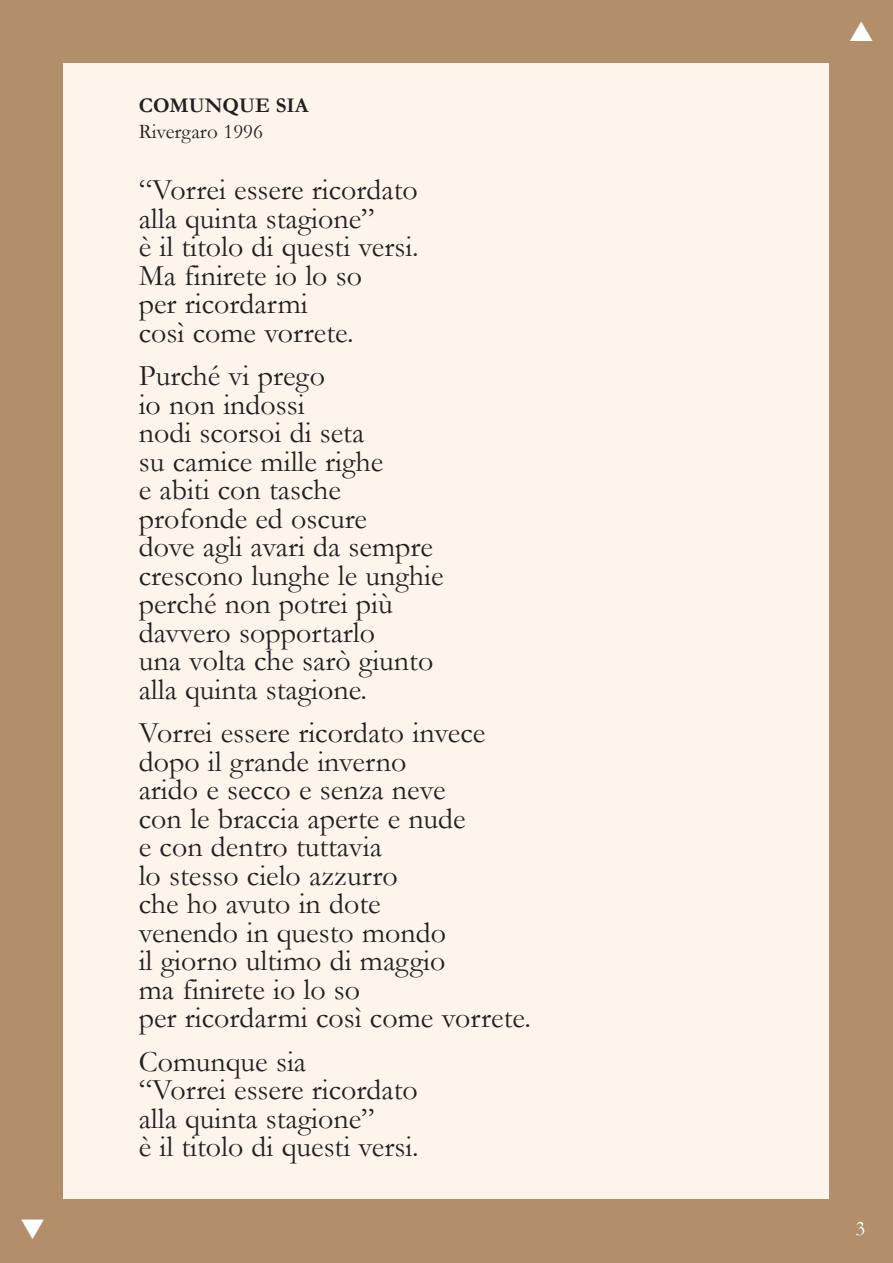
<style>
.page{position:relative;width:893px;height:1263px;background:#fff}
.page>*{position:absolute;margin:0;border:0;box-sizing:border-box;transform-origin:0 0}
.t1{font:30px/28.5px "Garamond";color:#231f20}
.t2{font:21px "Garamond";color:#231f20}
.t3{font:700 21px "Garamond";color:#231f20}
.t4{font:21px "Garamond";color:#fff}
</style>
<div class="page">
<div style="left:0;top:0;width:893px;height:1263px;background:linear-gradient(to right,#b28f6a,#b28f6a)"></div>
<div style="left:64px;top:64px;width:765px;height:1135px;background:#fdf5eb"></div>
<svg style="left:850px;top:21px;width:22px;height:20px"></svg>
<svg style="left:21px;top:1219px;width:23px;height:19px"></svg>
<p class="t3" style="left:139px;top:94px;width:171px">COMUNQUE SIA</p>
<p class="t2" style="left:139px;top:120px;width:126px">Rivergaro 1996</p>
<p class="t1" style="left:139px;top:176px;width:282px">“Vorrei essere ricordato alla quinta stagione”<br>è il titolo di questi versi.<br>Ma finirete io lo so<br>per ricordarmi<br>così come vorrete.</p>
<p class="t1" style="left:139px;top:362px;width:306px">Purché vi prego<br>io non indossi<br>nodi scorsoi di seta<br>su camice mille righe<br>e abiti con tasche profonde ed oscure<br>dove agli avari da sempre crescono lunghe le unghie perché non potrei più davvero sopportarlo<br>una volta che sarò giunto alla quinta stagione.</p>
<p class="t1" style="left:139px;top:719px;width:394px">Vorrei essere ricordato invece dopo il grande inverno<br>arido e secco e senza neve<br>con le braccia aperte e nude<br>e con dentro tuttavia<br>lo stesso cielo azzurro<br>che ho avuto in dote<br>venendo in questo mondo<br>il giorno ultimo di maggio<br>ma finirete io lo so<br>per ricordarmi così come vorrete.</p>
<p class="t1" style="left:139px;top:1047px;width:282px">Comunque sia<br>“Vorrei essere ricordato alla quinta stagione”<br>è il titolo di questi versi.</p>
<p class="t4" style="left:855px;top:1217px;width:11px">3</p>
</div>
